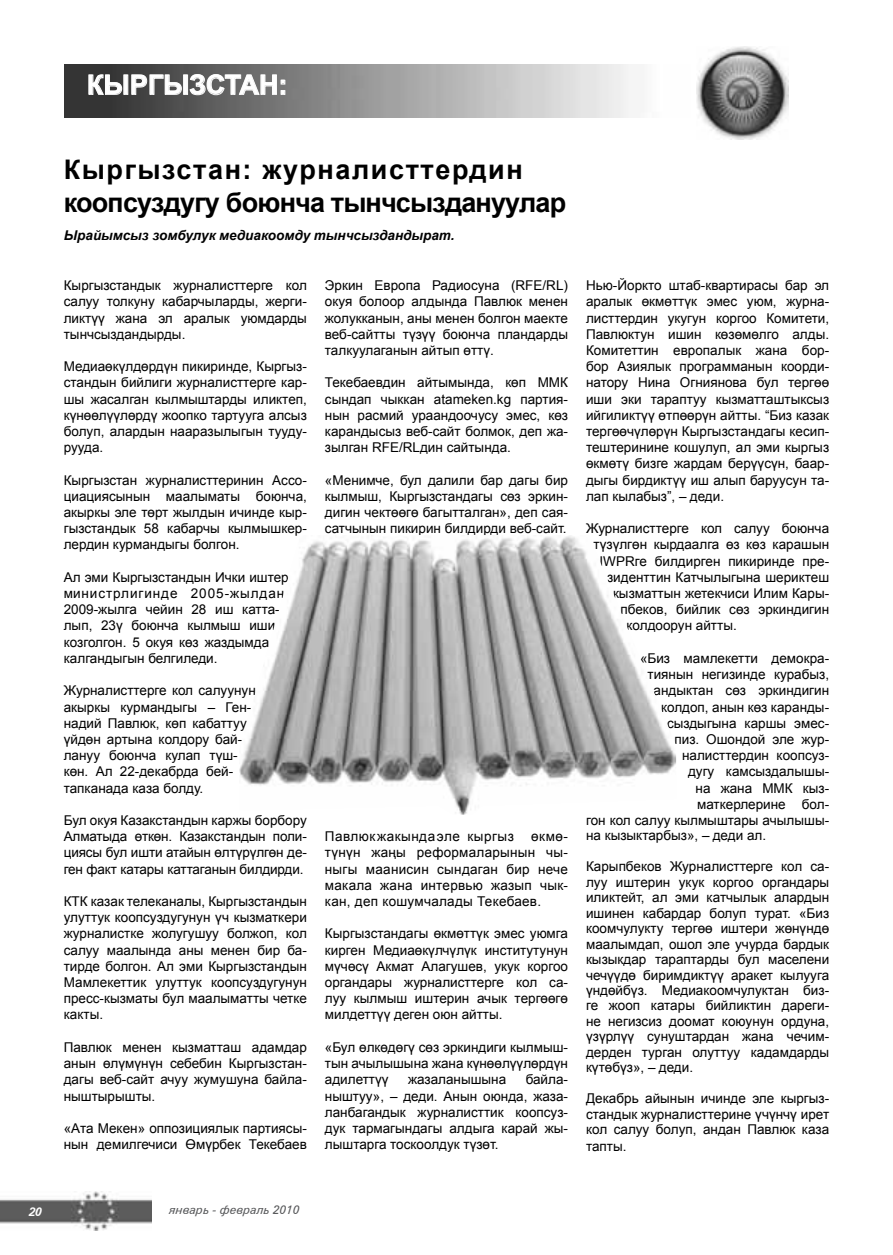
<style>
.page{position:relative;width:893px;height:1255px;background:#fff}
.page>*{position:absolute;margin:0;border:0;box-sizing:border-box;transform-origin:0 0}
.t1{font:700 27px/32.4px "Arial";letter-spacing:-.03em;color:#000}
.t2{font:700 27px "Arial Uni Toktom";color:#fff}
.t3{font:13.5px/16.2px "Arial";color:#000;text-align:justify}
.t4{font:italic 700 13.5px "Arial";color:#000}
.t5{font:13.5px "Arial";letter-spacing:.035em;color:#000}
.t6{font:italic 12px "Zurich BT";color:#58595b}
.t7{font:italic 700 12px "Zurich BT";color:#fff}
.s1{font-family:"Arial Uni Toktom"}
</style>
<div class="page">
<img style="left:0;top:1191px;width:151px;height:39px">
<img style="left:64px;top:64px;width:565px;height:53px">
<svg style="left:88px;top:74px;width:197px;height:22px;background:#7b7b7b"></svg>
<img style="left:696px;top:47px;width:93px;height:92px">
<img style="left:239px;top:535px;width:437px;height:279px">
<h1 class="t2" style="left:87px;top:67px;width:202px">КыргызСтан:</h1>
<h1 class="t1" style="left:64px;top:154px;width:504px">Кыргызстан: журналисттердин коопсуздугу боюнча тынчсыздануулар</h1>
<p class="t4" style="left:64px;top:226px;width:392px">Ырайымсыз зомбулук медиакоомду тынчсыздандырат.</p>
<p class="t3" style="left:64px;top:277px;width:245px">Кыргызстандык журналисттерге кол салуу толкуну кабарчыларды, жерги&shy;ликтүү жана эл аралык уюмдарды тынчсыздандырды.</p>
<p class="t3" style="left:64px;top:358px;width:245px">Медиаөкүлдөрдүн пикиринде, Кыргыз&shy;стандын бийлиги журналисттерге кар&shy;шы жасалган кылмыштарды иликтеп, күнөөлүүлөрдү жоопко тартууга алсыз болуп, алардын нааразылыгын тууду&shy;рууда.</p>
<p class="t3" style="left:64px;top:472px;width:245px">Кыргызстан журналисттеринин Ассо&shy;циациясынын маалыматы боюнча, акыркы эле төрт жылдын ичинде кыр&shy;гызстандык 58 кабарчы кылмышкер&shy;лердин курмандыгы болгон.</p>
<p class="t3" style="left:64px;top:569px;width:226px;text-align:left">Ал эми Кыргызстандын Ички иштер министрлигинде 2005-жылдан<br>2009-жылга чейин 28 иш катта&shy;лып, 23ү боюнча кылмыш иши козголгон. 5 окуя көз жаздымда калгандыгын белгиледи.</p>
<p class="t3" style="left:64px;top:682px;width:193px;text-align:left">Журналисттерге кол салуунун акыркы курмандыгы – Ген&shy;надий Павлюк, көп кабаттуу үйдөн артына колдору бай&shy;лануу боюнча кулап түш&shy;көн. Ал 22-декабрда бей&shy;тапканада каза болду.</p>
<p class="t3" style="left:64px;top:812px;width:245px">Бул окуя Казакстандын каржы борбору Алматыда өткөн. Казакстандын поли&shy;циясы бул ишти атайын өлтүрүлгөн де&shy;ген факт катары каттаганын билдирди.</p>
<p class="t3" style="left:64px;top:893px;width:245px">КТК казак телеканалы, Кыргызстандын улуттук коопсуздугунун үч кызматкери журналистке жолугушуу болжоп, кол салуу маалында аны менен бир ба&shy;тирде болгон. Ал эми Кыргызстандын Мамлекеттик улуттук коопсуздугунун пресс-кызматы бул маалыматты четке какты.</p>
<p class="t3" style="left:64px;top:1039px;width:245px">Павлюк менен кызматташ адамдар анын өлүмүнүн себебин Кыргызстан&shy;дагы веб-сайт ачуу жумушуна байла&shy;ныштырышты.</p>
<p class="t3" style="left:64px;top:1120px;width:245px">«Ата Мекен» оппозициялык партиясы&shy;нын демилгечиси Өмүрбек Текебаев</p>
<p class="t3" style="left:325px;top:277px;width:245px">Эркин Европа Радиосуна (RFE/RL) окуя болоор алдында Павлюк менен жолукканын, аны менен болгон маекте веб-сайтты түзүү боюнча пландарды талкуулаганын айтып өттү.</p>
<p class="t3" style="left:325px;top:374px;width:245px">Текебаевдин айтымында, көп ММК сындап чыккан atameken.kg партия&shy;нын расмий ураандоочусу эмес, көз карандысыз веб-сайт болмок, деп жа&shy;зылган RFE/RLдин сайтында.</p>
<p class="t3" style="left:325px;top:472px;width:245px">«Менимче, бул далили бар дагы бир кылмыш, Кыргызстандагы сөз эркин&shy;дигин чектөөгө багытталган», деп сая&shy;сатчынын пикирин билдирди веб-сайт.</p>
<p class="t5" style="left:325px;top:827px;width:191px">Павлюк жакында эле кыргыз</p>
<p class="t3" style="left:325px;top:828px;width:245px;text-indent:206px">өкмө&shy;түнүн жаңы реформаларынын чы&shy;ныгы маанисин сындаган бир нече макала жана интервью жазып чык&shy;кан, деп кошумчалады Текебаев.</p>
<p class="t3" style="left:325px;top:925px;width:245px">Кыргызстандагы өкмөттүк эмес уюмга кирген Медиаөкүлчүлүк институтунун мүчөсү Акмат Алагушев, укук коргоо органдары журналисттерге кол са&shy;луу кылмыш иштерин ачык тергөөгө милдеттүү деген оюн айтты.</p>
<p class="t3" style="left:325px;top:1039px;width:245px">«Бул өлкөдөгү сөз эркиндиги кылмыш&shy;тын ачылышына жана күнөөлүүлөрдүн адилеттү<span class="s1">і</span></p>
<p class="t3" style="left:325px;top:1071px;width:245px;text-indent:201px">байла&shy;ныштуу», – деди. Анын оюнда, жаза&shy;ланбагандык журналисттик коопсуз&shy;дук тармагындагы алдыга карай жы&shy;лыштарга тоскоолдук түзөт.</p>
<p class="t3" style="left:408px;top:1071px;width:100px">жазаланышына</p>
<p class="t3" style="left:586px;top:277px;width:245px">Нью-Йоркто штаб-квартирасы бар эл аралык өкмөттүк эмес уюм, журна&shy;листтердин укугун коргоо Комитети, Павлюктун ишин көзөмөлго алды.<br>Комитеттин европалык жана бор&shy;бор Азиялык программанын коорди&shy;натору Нина Огниянова бул тергөө иши эки тараптуу кызматташтыксыз ийгиликтүү өтпөөрүн айтты. “Биз казак тергөөчүлөрүн Кыргызстандагы кесип&shy;тештеринине кошулуп, ал эми кыргыз өкмөтү бизге жардам берүүсүн, баар&shy;дыгы бирдиктүү иш алып баруусун та&shy;лап кылабыз”, – деди.</p>
<p class="t3" style="left:586px;top:520px;width:245px">Журналисттерге кол салуу боюнча</p>
<p class="t3" style="left:594px;top:536px;width:237px">түзүлгөн кырдаалга өз көз карашын</p>
<p class="t3" style="left:600px;top:553px;width:231px">IWPRге билдирген пикиринде пре-</p>
<p class="t3" style="left:607px;top:569px;width:224px">зиденттин Катчылыгына шериктеш</p>
<p class="t3" style="left:613px;top:585px;width:218px">кызматтын жетекчиси Илим Кары-</p>
<p class="t3" style="left:621px;top:601px;width:210px">пбеков, бийлик сөз эркиндигин</p>
<p class="t3" style="left:627px;top:617px;width:112px">колдоорун айтты.</p>
<p class="t3" style="left:640px;top:650px;width:191px">«Биз мамлекетти демокра-</p>
<p class="t3" style="left:648px;top:666px;width:183px">тиянын негизинде курабыз,</p>
<p class="t3" style="left:654px;top:682px;width:177px">андыктан сөз эркиндигин</p>
<p class="t3" style="left:661px;top:698px;width:170px">колдоп, анын көз каранды-</p>
<p class="t3" style="left:667px;top:715px;width:164px">сыздыгына каршы эмес-</p>
<p class="t3" style="left:675px;top:731px;width:156px">пиз. Ошондой эле жур-</p>
<p class="t3" style="left:682px;top:747px;width:149px">налисттердин коопсуз-</p>
<p class="t3" style="left:688px;top:763px;width:143px">дугу камсыздалышы-</p>
<p class="t3" style="left:696px;top:779px;width:135px">на жана ММК кыз-</p>
<p class="t3" style="left:697px;top:796px;width:134px">маткерлерине бол-</p>
<p class="t3" style="left:586px;top:812px;width:245px">гон кол салуу кылмыштары ачылышы-</p>
<p class="t3" style="left:586px;top:827px;width:182px">на кызыктарбыз», – деди ал.</p>
<p class="t3" style="left:586px;top:859px;width:245px;line-height:15.5px">Карыпбеков Журналисттерге кол са&shy;луу иштерин укук коргоо органдары иликтейт, ал эми катчылык алардын ишинен кабардар болуп турат. «Биз коомчулукту тергөө иштери жөнүндө маалымдап, ошол эле учурда бардык кызыкдар тараптарды бул маселени чечүүдө биримдиктүү аракет кылууга үндөйбүз. Медиакоомчулуктан биз&shy;ге жооп катары бийликтин дареги&shy;не негизсиз доомат коюунун ордуна, үзүрлүү сунуштардан жана чечим&shy;дерден турган олуттуу кадамдарды күтөбүз», – деди.</p>
<p class="t3" style="left:586px;top:1090px;width:245px;line-height:15.8px">Декабрь айынын ичинде эле кыргыз&shy;стандык журналисттерине үчүнчү ирет кол салуу болуп, андан Павлюк каза тапты.</p>
<p class="t7" style="left:29px;top:1202px;width:15px">20</p>
<p class="t6" style="left:170px;top:1201px;width:132px">январь - февраль 2010</p>
</div>
